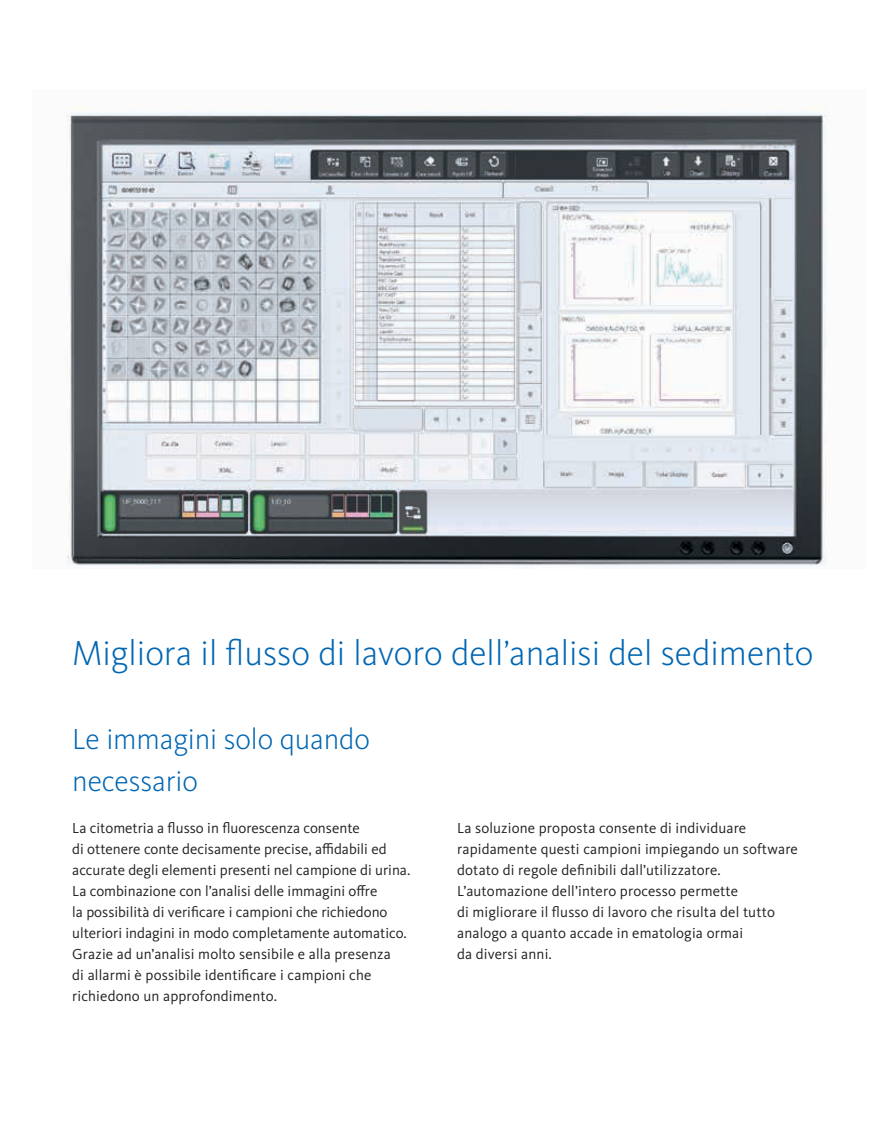
<style>
.page{position:relative;width:893px;height:1136px;background:#fff}
.page>*{position:absolute;margin:0;border:0;box-sizing:border-box;transform-origin:0 0}
.t1{font:300 36px "Kievit Pro";color:#0066b3}
.t2{font:300 30px/42px "Kievit Pro";letter-spacing:-.005em;color:#0066b3}
.t3{font:15px/21px "Kievit Pro";letter-spacing:.01em;color:#231f20}
</style>
<div class="page">
<img style="left:66px;top:107px;width:761px;height:460px">
<h1 class="t1" style="left:72px;top:631px;width:743px">Migliora il flusso di lavoro dell’analisi del sedimento</h1>
<h2 class="t2" style="left:72px;top:717px;width:299px">Le immagini solo quando necessario</h2>
<p class="t3" style="left:72px;top:817px;width:340px">La citometria a flusso in fluorescenza consente<br>di ottenere conte decisamente precise, affidabili ed accurate degli elementi presenti nel campione di urina.<br>La combinazione con l’analisi delle immagini offre<br>la possibilità di verificare i campioni che richiedono ulteriori indagini in modo completamente automatico.<br>Grazie ad un’analisi molto sensibile e alla presenza<br>di allarmi è possibile identificare i campioni che richiedono un approfondimento.</p>
<p class="t3" style="left:457px;top:817px;width:342px">La soluzione proposta consente di individuare rapidamente questi campioni impiegando un software dotato di regole definibili dall’utilizzatore.<br>L’automazione dell’intero processo permette<br>di migliorare il flusso di lavoro che risulta del tutto analogo a quanto accade in ematologia ormai<br>da diversi anni.</p>
</div>
